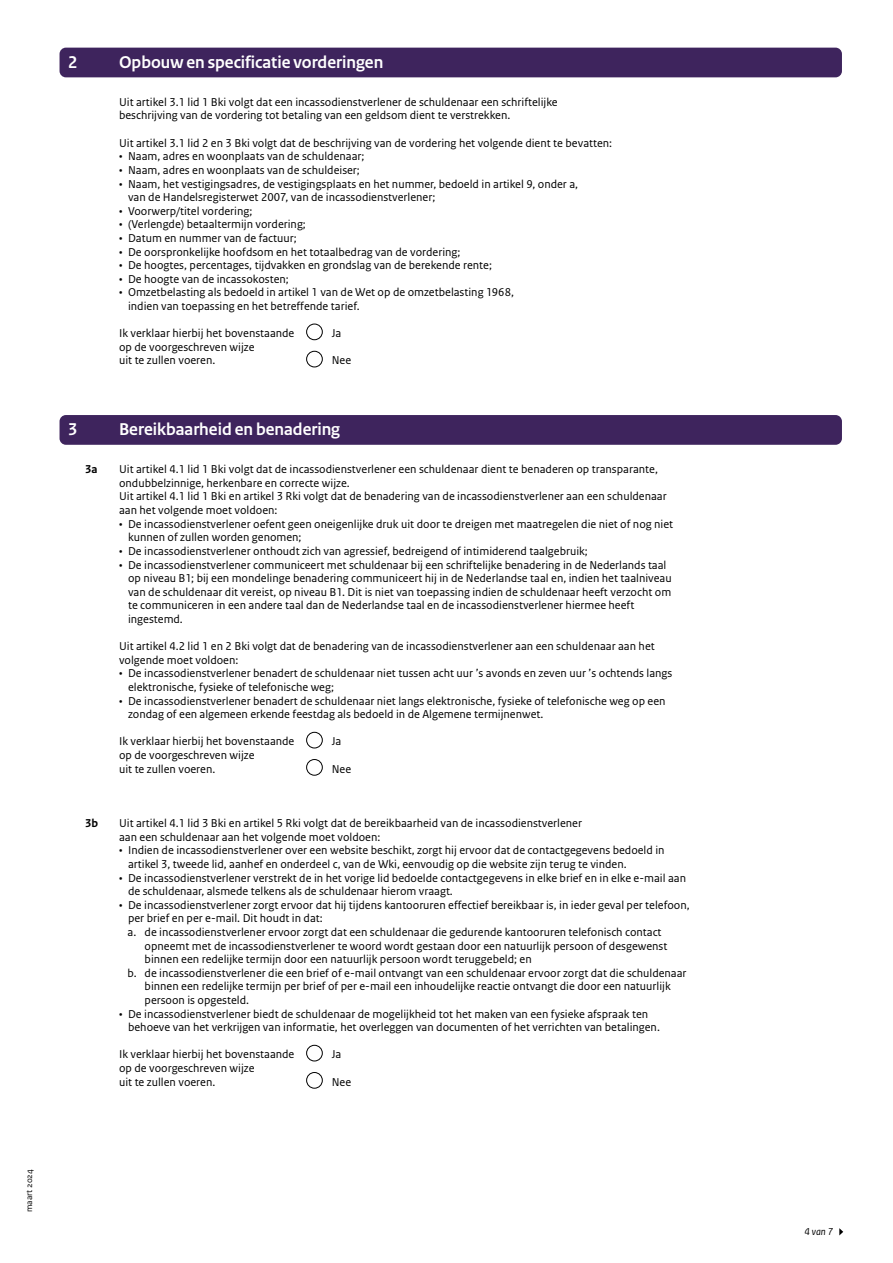
<style>
.page{position:relative;width:893px;height:1263px;background:#fff}
.page>*{position:absolute;margin:0;border:0;box-sizing:border-box;transform-origin:0 0}
.Kop_wit{font:700 18px "Rijksoverheid Sans Heading";color:#fff}
.Tekst_invulkaders_vragen_met_cijfer_of_l{font:12px/13.6px "Rijksoverheid Sans Text";color:#000}
.Tekst_invulkaders_witregel{font:12px/13.6px "Rijksoverheid Sans Text";color:#000}
.Tekst_invulkaders{font:12px "Rijksoverheid Sans Text";color:#000}
.Tekst_invulkaders_vragen_met_cijfer_of_l-2{font:700 12px "Rijksoverheid Sans Text";color:#000}
.t1{font:italic 10.5px "Rijksoverheid Sans Text";color:#000}
.t2{font:9px "Rijksoverheid Sans Text";color:#000}
</style>
<div class="page">
<svg style="left:839px;top:1228px;width:4px;height:7px"></svg>
<div style="left:306px;top:351px;width:17px;height:16px;border:1px solid #000;border-radius:50%"></div>
<div style="left:306px;top:759px;width:17px;height:17px;border:1px solid #000;border-radius:50%"></div>
<div style="left:306px;top:324px;width:17px;height:16px;border:1px solid #000;border-radius:50%"></div>
<div style="left:306px;top:732px;width:17px;height:16px;border:1px solid #000;border-radius:50%"></div>
<div style="left:306px;top:1072px;width:17px;height:17px;border:1px solid #000;border-radius:50%"></div>
<div style="left:306px;top:1045px;width:17px;height:16px;border:1px solid #000;border-radius:50%"></div>
<div style="left:60px;top:48px;width:782px;height:29px;background:#3e245d;border-radius:6px"></div>
<div style="left:60px;top:415px;width:782px;height:30px;background:#3e245d;border-radius:6px"></div>
<p class="t2" style="left:24px;top:1212px;width:45px;rotate:-90deg">maart 2024</p>
<h1 class="Kop_wit" style="left:68px;top:52px;width:11px">2</h1>
<h1 class="Kop_wit" style="left:119px;top:52px;width:266px">Opbouw en specificatie vorderingen</h1>
<p class="Tekst_invulkaders_vragen_met_cijfer_of_l" style="left:119px;top:95px;width:440px">Uit artikel 3.1 lid 1 Bki volgt dat een incassodienstverlener de schuldenaar een schriftelijke beschrijving van de vordering tot betaling van een geldsom dient te verstrekken.</p>
<p class="Tekst_invulkaders_witregel" style="left:119px;top:136px;width:495px">Uit artikel 3.1 lid 2 en 3 Bki volgt dat de beschrijving van de vordering het volgende dient te bevatten:</p>
<p class="Tekst_invulkaders_vragen_met_cijfer_of_l" style="left:119px;top:150px;width:247px">• Naam, adres en woonplaats van de schuldenaar;</p>
<p class="Tekst_invulkaders_vragen_met_cijfer_of_l" style="left:119px;top:163px;width:242px">• Naam, adres en woonplaats van de schuldeiser;</p>
<p class="Tekst_invulkaders_vragen_met_cijfer_of_l" style="left:128px;top:177px;width:452px;text-indent:-9px">• Naam, het vestigingsadres, de vestigingsplaats en het nummer, bedoeld in artikel 9, onder a, van de Handelsregisterwet 2007, van de incassodienstverlener;</p>
<p class="Tekst_invulkaders_vragen_met_cijfer_of_l" style="left:119px;top:204px;width:135px">• Voorwerp/titel vordering;</p>
<p class="Tekst_invulkaders_vragen_met_cijfer_of_l" style="left:119px;top:218px;width:188px">• (Verlengde) betaaltermijn vordering;</p>
<p class="Tekst_invulkaders_vragen_met_cijfer_of_l" style="left:119px;top:231px;width:179px">• Datum en nummer van de factuur;</p>
<p class="Tekst_invulkaders_vragen_met_cijfer_of_l" style="left:119px;top:245px;width:343px">• De oorspronkelijke hoofdsom en het totaalbedrag van de vordering;</p>
<p class="Tekst_invulkaders_vragen_met_cijfer_of_l" style="left:119px;top:259px;width:374px">• De hoogtes, percentages, tijdvakken en grondslag van de berekende rente;</p>
<p class="Tekst_invulkaders_vragen_met_cijfer_of_l" style="left:119px;top:272px;width:171px">• De hoogte van de incassokosten;</p>
<p class="Tekst_invulkaders_vragen_met_cijfer_of_l" style="left:128px;top:286px;width:388px;text-indent:-9px">• Omzetbelasting als bedoeld in artikel 1 van de Wet op de omzetbelasting 1968, indien van toepassing en het betreffende tarief.</p>
<p class="Tekst_invulkaders_witregel" style="left:119px;top:327px;width:177px">Ik verklaar hierbij het bovenstaande op de voorgeschreven wijze<br>uit te zullen voeren.</p>
<p class="Tekst_invulkaders" style="left:332px;top:326px;width:11px">Ja</p>
<p class="Tekst_invulkaders" style="left:332px;top:354px;width:21px">Nee</p>
<h2 class="Kop_wit" style="left:68px;top:419px;width:11px">3</h2>
<h2 class="Kop_wit" style="left:119px;top:419px;width:223px">Bereikbaarheid en benadering</h2>
<p class="Tekst_invulkaders_vragen_met_cijfer_of_l-2" style="left:85px;top:463px;width:14px">3a</p>
<p class="Tekst_invulkaders_vragen_met_cijfer_of_l" style="left:119px;top:463px;width:540px">Uit artikel 4.1 lid 1 Bki volgt dat de incassodienstverlener een schuldenaar dient te benaderen op transparante, ondubbelzinnige, herkenbare en correcte wijze.</p>
<p class="Tekst_invulkaders_witregel" style="left:119px;top:490px;width:549px">Uit artikel 4.1 lid 1 Bki en artikel 3 Rki volgt dat de benadering van de incassodienstverlener aan een schuldenaar aan het volgende moet voldoen:</p>
<p class="Tekst_invulkaders_vragen_met_cijfer_of_l" style="left:128px;top:517px;width:547px;text-indent:-9px">• De incassodienstverlener oefent geen oneigenlijke druk uit door te dreigen met maatregelen die niet of nog niet kunnen of zullen worden genomen;</p>
<p class="Tekst_invulkaders_vragen_met_cijfer_of_l" style="left:119px;top:544px;width:470px">• De incassodienstverlener onthoudt zich van agressief, bedreigend of intimiderend taalgebruik;</p>
<p class="Tekst_invulkaders_vragen_met_cijfer_of_l" style="left:128px;top:558px;width:545px;text-indent:-9px">• De incassodienstverlener communiceert met schuldenaar bij een schriftelijke benadering in de Nederlands taal op niveau B1; bij een mondelinge benadering communiceert hij in de Nederlandse taal en, indien het taalniveau van de schuldenaar dit vereist, op niveau B1. Dit is niet van toepassing indien de schuldenaar heeft verzocht om te communiceren in een andere taal dan de Nederlandse taal en de incassodienstverlener hiermee heeft ingestemd.</p>
<p class="Tekst_invulkaders_witregel" style="left:119px;top:640px;width:537px">Uit artikel 4.2 lid 1 en 2 Bki volgt dat de benadering van de incassodienstverlener aan een schuldenaar aan het volgende moet voldoen:</p>
<p class="Tekst_invulkaders_vragen_met_cijfer_of_l" style="left:128px;top:667px;width:546px;text-indent:-9px">• De incassodienstverlener benadert de schuldenaar niet tussen acht uur ’s avonds en zeven uur ’s ochtends langs elektronische, fysieke of telefonische weg;</p>
<p class="Tekst_invulkaders_vragen_met_cijfer_of_l" style="left:128px;top:694px;width:539px;text-indent:-9px">• De incassodienstverlener benadert de schuldenaar niet langs elektronische, fysieke of telefonische weg op een zondag of een algemeen erkende feestdag als bedoeld in de Algemene termijnenwet.</p>
<p class="Tekst_invulkaders_witregel" style="left:119px;top:735px;width:177px">Ik verklaar hierbij het bovenstaande op de voorgeschreven wijze<br>uit te zullen voeren.</p>
<p class="Tekst_invulkaders" style="left:332px;top:735px;width:11px">Ja</p>
<p class="Tekst_invulkaders" style="left:332px;top:762px;width:21px">Nee</p>
<p class="Tekst_invulkaders_vragen_met_cijfer_of_l-2" style="left:85px;top:816px;width:15px">3b</p>
<p class="Tekst_invulkaders_vragen_met_cijfer_of_l" style="left:119px;top:816px;width:464px">Uit artikel 4.1 lid 3 Bki en artikel 5 Rki volgt dat de bereikbaarheid van de incassodienstverlener aan een schuldenaar aan het volgende moet voldoen:</p>
<p class="Tekst_invulkaders_vragen_met_cijfer_of_l" style="left:128px;top:844px;width:538px;text-indent:-9px">• Indien de incassodienstverlener over een website beschikt, zorgt hij ervoor dat de contactgegevens bedoeld in artikel 3, tweede lid, aanhef en onderdeel c, van de Wki, eenvoudig op die website zijn terug te vinden.</p>
<p class="Tekst_invulkaders_vragen_met_cijfer_of_l" style="left:128px;top:871px;width:559px;text-indent:-9px">• De incassodienstverlener verstrekt de in het vorige lid bedoelde contactgegevens in elke brief en in elke e-mail aan de schuldenaar, alsmede telkens als de schuldenaar hierom vraagt.</p>
<p class="Tekst_invulkaders_vragen_met_cijfer_of_l" style="left:128px;top:898px;width:563px;text-indent:-9px">• De incassodienstverlener zorgt ervoor dat hij tijdens kantooruren effectief bereikbaar is, in ieder geval per telefoon, per brief en per e-mail. Dit houdt in dat:</p>
<p class="Tekst_invulkaders_vragen_met_cijfer_of_l" style="left:145px;top:925px;width:524px;text-indent:-17px">a. de incassodienstverlener ervoor zorgt dat een schuldenaar die gedurende kantooruren telefonisch contact opneemt met de incassodienstverlener te woord wordt gestaan door een natuurlijk persoon of desgewenst binnen een redelijke termijn door een natuurlijk persoon wordt teruggebeld; en</p>
<p class="Tekst_invulkaders_vragen_met_cijfer_of_l" style="left:145px;top:966px;width:543px;text-indent:-17px">b. de incassodienstverlener die een brief of e-mail ontvangt van een schuldenaar ervoor zorgt dat die schuldenaar binnen een redelijke termijn per brief of per e-mail een inhoudelijke reactie ontvangt die door een natuurlijk persoon is opgesteld.</p>
<p class="Tekst_invulkaders_vragen_met_cijfer_of_l" style="left:128px;top:1007px;width:533px;text-indent:-9px">• De incassodienstverlener biedt de schuldenaar de mogelijkheid tot het maken van een fysieke afspraak ten behoeve van het verkrijgen van informatie, het overleggen van documenten of het verrichten van betalingen.</p>
<p class="Tekst_invulkaders_witregel" style="left:119px;top:1048px;width:177px">Ik verklaar hierbij het bovenstaande op de voorgeschreven wijze<br>uit te zullen voeren.</p>
<p class="Tekst_invulkaders" style="left:332px;top:1048px;width:11px">Ja</p>
<p class="Tekst_invulkaders" style="left:332px;top:1075px;width:21px">Nee</p>
<p class="t1" style="left:804px;top:1226px;width:30px">4 van 7</p>
</div>
